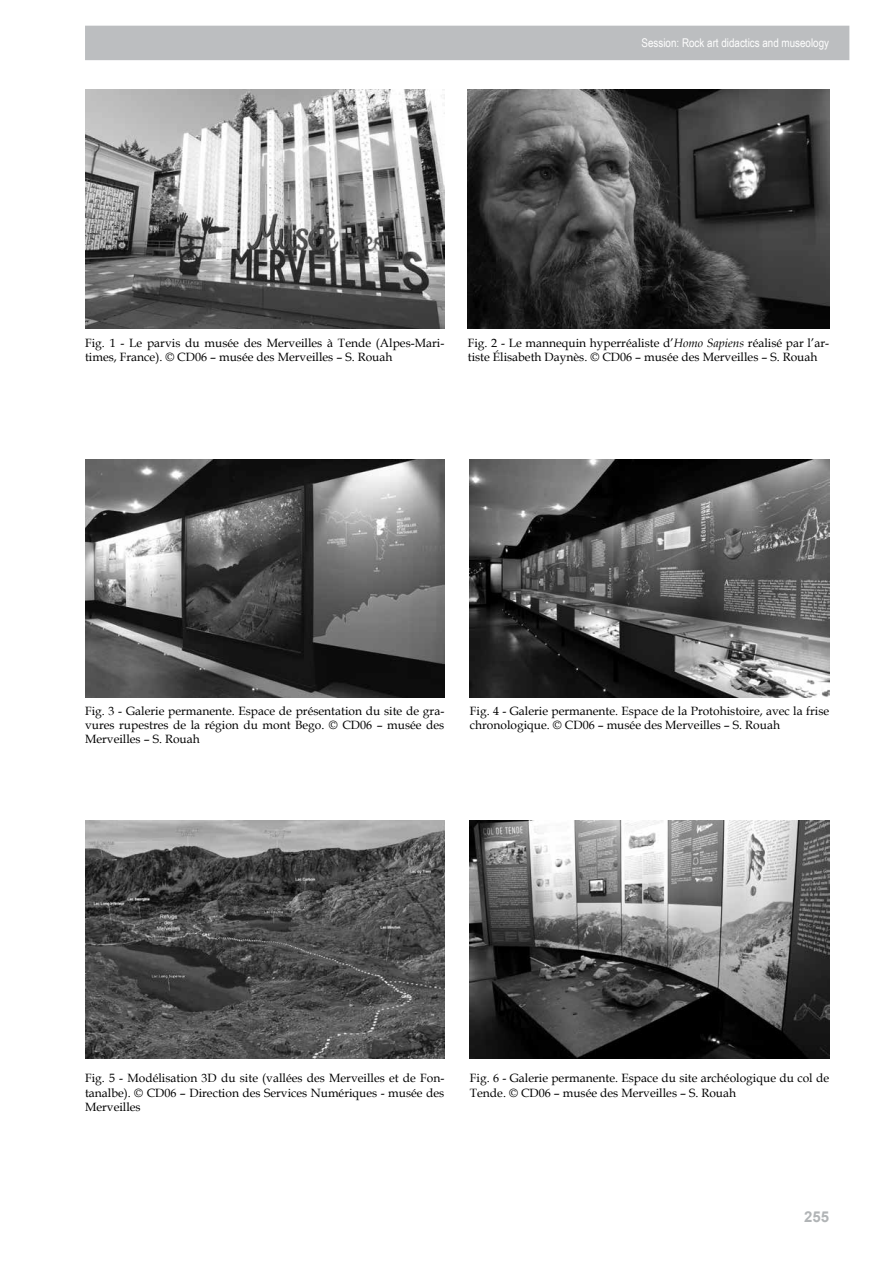
<style>
.page{position:relative;width:893px;height:1263px;background:#fff}
.page>*{position:absolute;margin:0;border:0;box-sizing:border-box;transform-origin:0 0}
.t1{font:700 15px "Arial";color:#b1b4b6}
.t2{font:12px/14.4px "Book Antiqua";color:#000}
.t3{font:12px "Arial Narrow";color:#fff}
.s1{font-style:italic}
</style>
<div class="page">
<div style="left:85px;top:26px;width:764px;height:34px;background:#bcbec0"></div>
<img style="left:85px;top:89px;width:359px;height:240px">
<img style="left:468px;top:89px;width:361px;height:240px">
<img style="left:85px;top:459px;width:359px;height:238px">
<img style="left:470px;top:459px;width:359px;height:238px">
<img style="left:85px;top:821px;width:359px;height:238px">
<img style="left:470px;top:821px;width:359px;height:238px">
<p class="t3" style="left:642px;top:34px;width:189px">Session: Rock art didactics and museology</p>
<p class="t2" style="left:85px;top:335px;width:361px">Fig. 1 - Le parvis du musée des Merveilles à Tende (Alpes-Mari&shy;times, France). © CD06 – musée des Merveilles – S. Rouah</p>
<p class="t2" style="left:468px;top:335px;width:363px">Fig. 2 - Le mannequin hyperréaliste d’<span class="s1">Homo Sapiens</span> réalisé par l’ar&shy;tiste Élisabeth Daynès. © CD06 – musée des Merveilles – S. Rouah</p>
<p class="t2" style="left:85px;top:703px;width:361px;text-align:justify">Fig. 3 - Galerie permanente. Espace de présentation du site de gra&shy;vures rupestres de la région du mont Bego. © CD06 – musée des Merveilles – S. Rouah</p>
<p class="t2" style="left:470px;top:703px;width:361px">Fig. 4 - Galerie permanente. Espace de la Protohistoire, avec la frise chronologique. © CD06 – musée des Merveilles – S. Rouah</p>
<p class="t2" style="left:85px;top:1071px;width:361px;text-align:justify">Fig. 5 - Modélisation 3D du site (vallées des Merveilles et de Fon&shy;tanalbe). © CD06 – Direction des Services Numériques - musée des Merveilles</p>
<p class="t2" style="left:470px;top:1071px;width:361px">Fig. 6 - Galerie permanente. Espace du site archéologique du col de<br>Tende. © CD06 – musée des Merveilles – S. Rouah</p>
<p class="t1" style="left:804px;top:1206px;width:27px">255</p>
</div>
